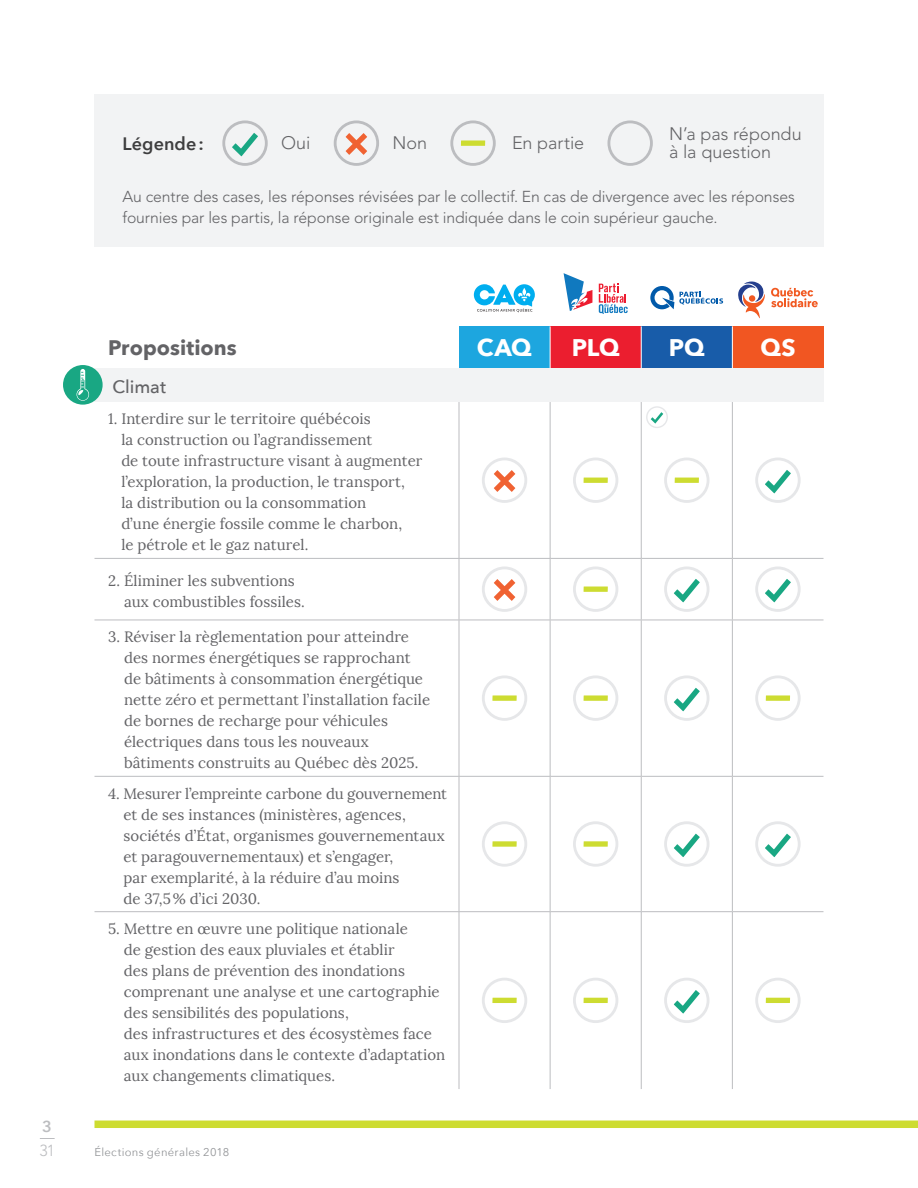
<style>
.page{position:relative;width:918px;height:1188px;background:#fff}
.page>*{position:absolute;margin:0;border:0;box-sizing:border-box;transform-origin:0 0}
.t1{font:700 24px "Avenir Next";letter-spacing:-.005em;color:#fff}
.t2{font:700 21px "Avenir Next";color:#636366}
.t3{font:300 18px/18px "Avenir";letter-spacing:-.005em;color:#636366}
.t4{font:600 18px "Avenir Next";color:#3e3e3f}
.t5{font:500 18px "Avenir Next";letter-spacing:-.005em;color:#636366}
.t6{font:300 15.9px "Avenir";color:#bcbdc0}
.t7{font:600 15.9px "Avenir Next";color:#bcbdc0}
.t8{font:300 15.75px/21px "Avenir";letter-spacing:-.005em;color:#636366}
.t9{font:15px/21px "Lora";color:#636366}
.t10{font:11.25px "Avenir Next";letter-spacing:.025em;color:#939598}
</style>
<div class="page">
<svg style="left:40px;top:1138px;width:15px;height:1px"></svg>
<div style="left:95px;top:94px;width:729px;height:153px;background:#f2f3f4"></div>
<svg style="left:222px;top:120px;width:46px;height:46px"></svg>
<svg style="left:334px;top:120px;width:45px;height:46px"></svg>
<svg style="left:450px;top:120px;width:46px;height:46px"></svg>
<div style="left:459px;top:326px;width:91px;height:43px;background:#1da6df"></div>
<div style="left:550px;top:326px;width:91px;height:43px;background:#eb1e2f"></div>
<div style="left:641px;top:326px;width:91px;height:43px;background:#185ca9"></div>
<div style="left:732px;top:326px;width:92px;height:43px;background:#f15622"></div>
<div style="left:95px;top:369px;width:729px;height:33px;background:#f2f3f4"></div>
<hr style="left:459px;top:402px;width:1px;height:156px;background:#bcbdc0">
<hr style="left:550px;top:402px;width:1px;height:156px;background:#bcbdc0">
<hr style="left:641px;top:402px;width:1px;height:156px;background:#bcbdc0">
<hr style="left:732px;top:402px;width:1px;height:156px;background:#bcbdc0">
<hr style="left:95px;top:558px;width:364px;height:1px;background:#bcbdc0">
<hr style="left:459px;top:558px;width:91px;height:1px;background:#bcbdc0">
<hr style="left:459px;top:559px;width:1px;height:61px;background:#bcbdc0">
<hr style="left:550px;top:558px;width:91px;height:1px;background:#bcbdc0">
<hr style="left:550px;top:559px;width:1px;height:61px;background:#bcbdc0">
<hr style="left:641px;top:558px;width:91px;height:1px;background:#bcbdc0">
<hr style="left:641px;top:559px;width:1px;height:61px;background:#bcbdc0">
<hr style="left:732px;top:558px;width:92px;height:1px;background:#bcbdc0">
<hr style="left:732px;top:559px;width:1px;height:61px;background:#bcbdc0">
<hr style="left:95px;top:620px;width:364px;height:1px;background:#bcbdc0">
<hr style="left:459px;top:620px;width:91px;height:1px;background:#bcbdc0">
<hr style="left:459px;top:620px;width:1px;height:156px;background:#bcbdc0">
<hr style="left:550px;top:620px;width:91px;height:1px;background:#bcbdc0">
<hr style="left:550px;top:620px;width:1px;height:156px;background:#bcbdc0">
<hr style="left:641px;top:620px;width:91px;height:1px;background:#bcbdc0">
<hr style="left:641px;top:620px;width:1px;height:156px;background:#bcbdc0">
<hr style="left:732px;top:620px;width:92px;height:1px;background:#bcbdc0">
<hr style="left:732px;top:620px;width:1px;height:156px;background:#bcbdc0">
<hr style="left:459px;top:777px;width:1px;height:134px;background:#bcbdc0">
<hr style="left:550px;top:777px;width:1px;height:134px;background:#bcbdc0">
<hr style="left:641px;top:777px;width:1px;height:134px;background:#bcbdc0">
<hr style="left:732px;top:777px;width:1px;height:134px;background:#bcbdc0">
<hr style="left:459px;top:912px;width:1px;height:177px;background:#bcbdc0">
<hr style="left:550px;top:912px;width:1px;height:177px;background:#bcbdc0">
<hr style="left:641px;top:912px;width:1px;height:177px;background:#bcbdc0">
<hr style="left:732px;top:912px;width:1px;height:177px;background:#bcbdc0">
<hr style="left:550px;top:326px;width:1px;height:43px;background:#fff">
<hr style="left:641px;top:326px;width:1px;height:43px;background:#fff">
<hr style="left:732px;top:326px;width:1px;height:43px;background:#fff">
<hr style="left:95px;top:776px;width:364px;height:1px;background:#bcbdc0">
<hr style="left:459px;top:776px;width:91px;height:1px;background:#bcbdc0">
<hr style="left:550px;top:776px;width:91px;height:1px;background:#bcbdc0">
<hr style="left:641px;top:776px;width:91px;height:1px;background:#bcbdc0">
<hr style="left:732px;top:776px;width:92px;height:1px;background:#bcbdc0">
<hr style="left:95px;top:911px;width:364px;height:1px;background:#bcbdc0">
<hr style="left:459px;top:911px;width:91px;height:1px;background:#bcbdc0">
<hr style="left:550px;top:911px;width:91px;height:1px;background:#bcbdc0">
<hr style="left:641px;top:911px;width:91px;height:1px;background:#bcbdc0">
<hr style="left:732px;top:911px;width:92px;height:1px;background:#bcbdc0">
<svg style="left:482px;top:458px;width:45px;height:45px"></svg>
<svg style="left:573px;top:458px;width:45px;height:45px"></svg>
<svg style="left:664px;top:458px;width:45px;height:45px"></svg>
<svg style="left:755px;top:458px;width:46px;height:45px"></svg>
<svg style="left:482px;top:566px;width:45px;height:46px"></svg>
<svg style="left:573px;top:566px;width:45px;height:46px"></svg>
<svg style="left:664px;top:566px;width:45px;height:46px"></svg>
<svg style="left:755px;top:566px;width:46px;height:46px"></svg>
<svg style="left:482px;top:675px;width:45px;height:46px"></svg>
<svg style="left:573px;top:675px;width:45px;height:46px"></svg>
<svg style="left:664px;top:675px;width:45px;height:46px"></svg>
<svg style="left:755px;top:675px;width:46px;height:46px"></svg>
<svg style="left:482px;top:821px;width:45px;height:46px"></svg>
<svg style="left:573px;top:821px;width:45px;height:46px"></svg>
<svg style="left:664px;top:821px;width:45px;height:46px"></svg>
<svg style="left:755px;top:821px;width:46px;height:46px"></svg>
<svg style="left:482px;top:978px;width:45px;height:45px"></svg>
<svg style="left:573px;top:978px;width:45px;height:45px"></svg>
<svg style="left:664px;top:978px;width:45px;height:45px"></svg>
<svg style="left:755px;top:978px;width:46px;height:45px"></svg>
<svg style="left:474px;top:284px;width:61px;height:28px"></svg>
<svg style="left:599px;top:284px;width:29px;height:30px"></svg>
<svg style="left:564px;top:273px;width:28px;height:38px"></svg>
<svg style="left:650px;top:286px;width:73px;height:23px"></svg>
<svg style="left:738px;top:281px;width:27px;height:37px"></svg>
<svg style="left:771px;top:288px;width:47px;height:19px"></svg>
<svg style="left:646px;top:406px;width:22px;height:22px"></svg>
<div style="left:63px;top:365px;width:40px;height:40px;background:#19a783;border-radius:50%"></div>
<svg style="left:77px;top:369px;width:12px;height:32px"></svg>
<svg style="left:608px;top:120px;width:45px;height:46px"></svg>
<div style="left:95px;top:1121px;width:823px;height:7px;background:#cddc31"></div>
<p class="t4" style="left:123px;top:133px;width:83px">Légende :</p>
<p class="t3" style="left:281px;top:135px;width:31px">Oui</p>
<p class="t3" style="left:393px;top:135px;width:36px">Non</p>
<p class="t3" style="left:512px;top:135px;width:74px">En partie</p>
<p class="t3" style="left:669px;top:126px;width:134px">N’a pas répondu à la question</p>
<p class="t8" style="left:123px;top:187px;width:674px">Au centre des cases, les réponses révisées par le collectif. En cas de divergence avec les réponses fournies par les partis, la réponse originale est indiquée dans le coin supérieur gauche.</p>
<h2 class="t2" style="left:108px;top:336px;width:130px">Propositions</h2>
<h1 class="t1" style="left:477px;top:334px;width:56px">CAQ</h1>
<h1 class="t1" style="left:572px;top:334px;width:50px">PLQ</h1>
<h1 class="t1" style="left:669px;top:334px;width:37px">PQ</h1>
<h1 class="t1" style="left:760px;top:334px;width:37px">QS</h1>
<p class="t5" style="left:112px;top:379px;width:55px">Climat</p>
<p class="t9" style="left:121px;top:409px;width:302px;text-indent:-13px">1. Interdire sur le territoire québécois<br>la construction ou l’agrandissement<br>de toute infrastructure visant à augmenter l’exploration, la production, le transport,<br>la distribution ou la consommation<br>d’une énergie fossile comme le charbon,<br>le pétrole et le gaz naturel.</p>
<p class="t9" style="left:124px;top:570px;width:182px;text-indent:-16px">2. Éliminer les subventions aux combustibles fossiles.</p>
<p class="t9" style="left:124px;top:627px;width:307px;text-indent:-16px">3. Réviser la règlementation pour atteindre des normes énergétiques se rapprochant de bâtiments à consommation énergétique nette zéro et permettant l’installation facile de bornes de recharge pour véhicules électriques dans tous les nouveaux bâtiments construits au Québec dès 2025.</p>
<p class="t9" style="left:123px;top:783px;width:325px;text-indent:-15px">4. Mesurer l’empreinte carbone du gouvernement et de ses instances (ministères, agences, sociétés d’État, organismes gouvernementaux et paragouvernementaux) et s’engager,<br>par exemplarité, à la réduire d’au moins<br>de 37,5 % d’ici 2030.</p>
<p class="t9" style="left:124px;top:918px;width:323px;text-indent:-16px">5. Mettre en œuvre une politique nationale<br>de gestion des eaux pluviales et établir<br>des plans de prévention des inondations comprenant une analyse et une cartographie des sensibilités des populations,<br>des infrastructures et des écosystèmes face aux inondations dans le contexte d’adaptation aux changements climatiques.</p>
<p class="t7" style="left:42px;top:1118px;width:11px">3</p>
<p class="t6" style="left:39px;top:1141px;width:17px">31</p>
<p class="t10" style="left:94px;top:1146px;width:136px">Élections générales 2018</p>
</div>
